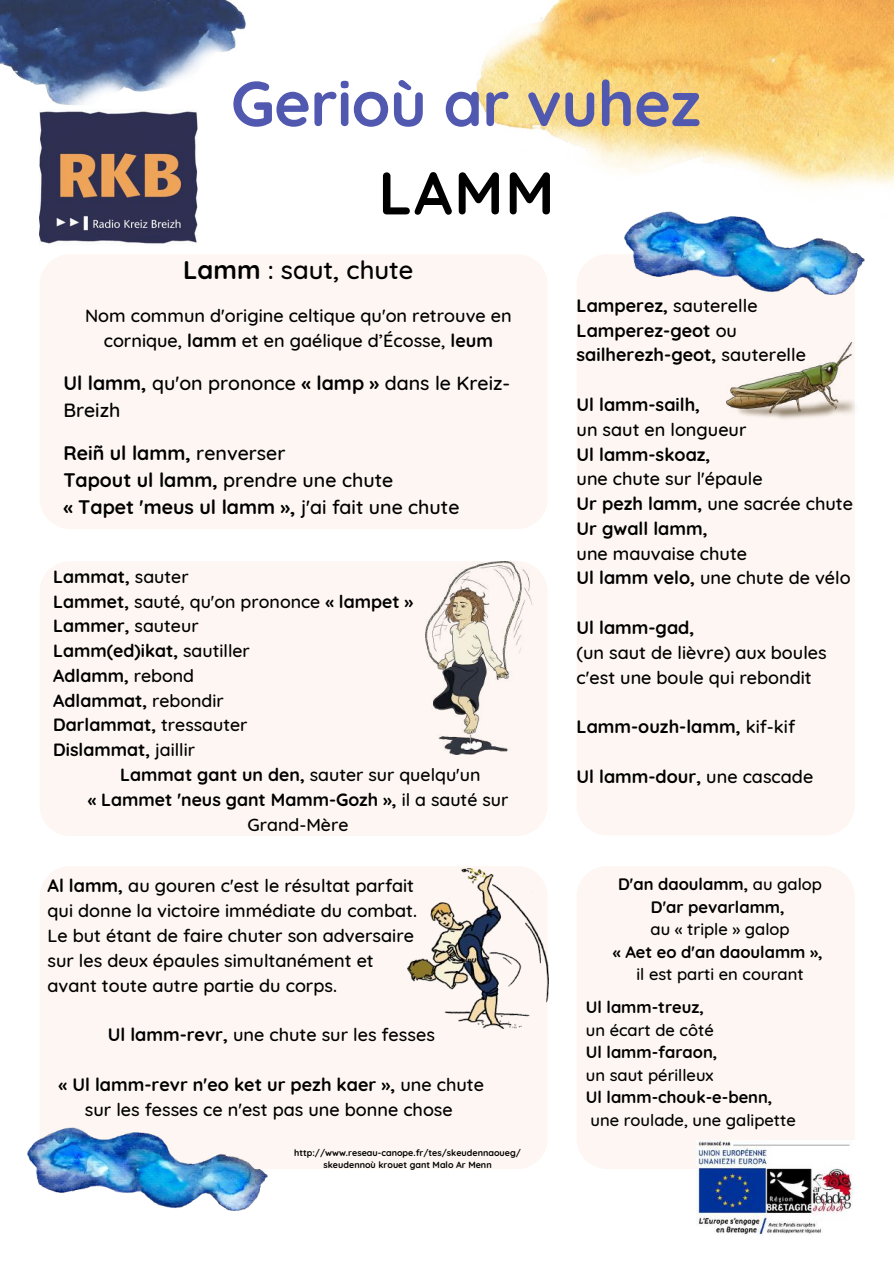
<style>
.page{position:relative;width:894px;height:1264px;background:#fff}
.page>*{position:absolute;margin:0;border:0;box-sizing:border-box;transform-origin:0 0}
.t1{font:700 63px "Quicksand";letter-spacing:-.01em;color:#5158b0}
.t2{font:700 60px "Quicksand";color:#000}
.t3{font:500 25.5px "Quicksand";color:#000}
.t4{font:700 19.5px/27px "Quicksand";color:#000}
.t5{font:500 19.5px/27px "Quicksand";color:#000}
.t6{font:500 18px/24.8px "Quicksand";color:#000}
.t7{font:700 18px/24.8px "Quicksand";color:#000}
.t8{font:700 17.7px/24.8px "Quicksand";color:#000}
.t9{font:700 16.5px/22.5px "Quicksand";color:#000;text-align:center}
.t10{font:500 16.5px "Quicksand";color:#000}
.t11{font:700 9px/12px "Quicksand";color:#000;text-align:center}
.s1{font-weight:700}
.s2{font-weight:500}
</style>
<div class="page">
<div style="left:576px;top:254px;width:278px;height:581px;background:#fdf6f2;border-radius:31px"></div>
<div style="left:39px;top:254px;width:508px;height:275px;background:#fdf6f2;border-radius:31px"></div>
<div style="left:39px;top:561px;width:508px;height:275px;background:#fdf6f2;border-radius:31px"></div>
<div style="left:39px;top:866px;width:508px;height:303px;background:#fdf6f2;border-radius:31px"></div>
<div style="left:576px;top:866px;width:278px;height:303px;background:#fdf6f2;border-radius:31px"></div>
<img style="left:0;top:0;width:246px;height:105px">
<img style="left:624px;top:218px;width:240px;height:77px">
<img style="left:28px;top:1127px;width:239px;height:83px">
<img style="left:476px;top:0;width:417px;height:218px">
<img style="left:39px;top:109px;width:158px;height:135px">
<img style="left:407px;top:868px;width:141px;height:160px">
<img style="left:726px;top:342px;width:129px;height:79px">
<img style="left:426px;top:561px;width:106px;height:194px">
<img style="left:696px;top:1140px;width:158px;height:95px">
<h1 class="t1" style="left:231px;top:63px;width:471px">Gerioù ar vuhez</h1>
<h2 class="t2" style="left:378px;top:154px;width:177px">LAMM</h2>
<h3 class="t3" style="left:183px;top:253px;width:232px"><span class="s1">Lamm</span> : saut, chute</h3>
<p class="t6" style="left:85px;top:302px;width:428px;text-align:center">Nom commun d'origine celtique qu'on retrouve en cornique, <span class="s1">lamm</span> et en gaélique d’Écosse, <span class="s1">leum</span></p>
<p class="t5" style="left:63px;top:369px;width:448px"><span class="s1">Ul lamm,</span> qu'on prononce <span class="s1">« lamp »</span> dans le Kreiz-<br>Breizh</p>
<p class="t4" style="left:63px;top:439px;width:397px">Reiñ ul lamm, <span class="s2">renverser<br></span>Tapout ul lamm, <span class="s2">prendre une chute<br></span>« Tapet 'meus ul lamm », <span class="s2">j'ai fait une chute</span></p>
<p class="t8" style="left:53px;top:563px;width:361px">Lammat, <span class="s2">sauter<br></span>Lammet, <span class="s2">sauté, qu'on prononce</span> « lampet »<br>Lammer, <span class="s2">sauteur<br></span>Lamm(ed)ikat, <span class="s2">sautiller<br></span>Adlamm, <span class="s2">rebond<br></span>Adlammat, <span class="s2">rebondir<br></span>Darlammat, <span class="s2">tressauter<br></span>Dislammat, <span class="s2">jaillir</span></p>
<p class="t8" style="left:88px;top:762px;width:422px;text-align:center">Lammat gant un den, <span class="s2">sauter sur quelqu'un<br></span>« Lammet 'neus gant Mamm-Gozh », <span class="s2">il a sauté sur<br>Grand-Mère</span></p>
<p class="t6" style="left:47px;top:873px;width:371px"><span class="s1">Al lamm,</span> au gouren c'est le résultat parfait qui donne la victoire immédiate du combat.<br>Le but étant de faire chuter son adversaire sur les deux épaules simultanément et avant toute autre partie du corps.</p>
<p class="t6" style="left:108px;top:1022px;width:329px"><span class="s1">Ul lamm-revr,</span> une chute sur les fesses</p>
<p class="t6" style="left:59px;top:1071px;width:427px;text-align:center"><span class="s1">« Ul lamm-revr n'eo ket ur pezh kaer »,</span> une chute sur les fesses ce n'est pas une bonne chose</p>
<p class="t11" style="left:294px;top:1146px;width:228px">http://www.reseau-canope.fr/tes/skeudennaoueg/ skeudennoù krouet gant Malo Ar Menn</p>
<p class="t7" style="left:576px;top:293px;width:231px">Lamperez, <span class="s2">sauterelle<br></span>Lamperez-geot <span class="s2">ou </span>sailherezh-geot, <span class="s2">sauterelle</span></p>
<p class="t7" style="left:576px;top:392px;width:125px">Ul lamm-sailh,</p>
<p class="t6" style="left:576px;top:416px;width:171px">un saut en longueur</p>
<p class="t7" style="left:576px;top:441px;width:135px">Ul lamm-skoaz,</p>
<p class="t6" style="left:576px;top:466px;width:278px">une chute sur l'épaule<br><span class="s1">Ur pezh lamm,</span> une sacrée chute<br><span class="s1">Ur gwall lamm,</span></p>
<p class="t6" style="left:576px;top:540px;width:275px">une mauvaise chute<br><span class="s1">Ul lamm velo,</span> une chute de vélo</p>
<p class="t7" style="left:576px;top:615px;width:119px">Ul lamm-gad,</p>
<p class="t6" style="left:576px;top:639px;width:252px">(un saut de lièvre) aux boules c'est une boule qui rebondit</p>
<p class="t7" style="left:576px;top:714px;width:220px">Lamm-ouzh-lamm, <span class="s2">kif-kif</span></p>
<p class="t7" style="left:576px;top:763px;width:238px">Ul lamm-dour, <span class="s2">une cascade</span></p>
<p class="t9" style="left:618px;top:872px;width:205px">D'an daoulamm, <span class="s2">au galop<br></span>D'ar pevarlamm,</p>
<p class="t10" style="left:650px;top:918px;width:141px">au « triple » galop</p>
<p class="t9" style="left:612px;top:940px;width:211px">« Aet eo d'an daoulamm »,</p>
<p class="t10" style="left:636px;top:964px;width:169px">il est parti en courant</p>
<p class="t9" style="left:585px;top:995px;width:120px">Ul lamm-treuz,</p>
<p class="t10" style="left:585px;top:1019px;width:129px">un écart de côté</p>
<p class="t9" style="left:585px;top:1040px;width:133px">Ul lamm-faraon,</p>
<p class="t10" style="left:585px;top:1064px;width:129px">un saut périlleux</p>
<p class="t9" style="left:585px;top:1085px;width:188px">Ul lamm-chouk-e-benn,</p>
<p class="t10" style="left:590px;top:1109px;width:207px">une roulade, une galipette</p>
</div>
